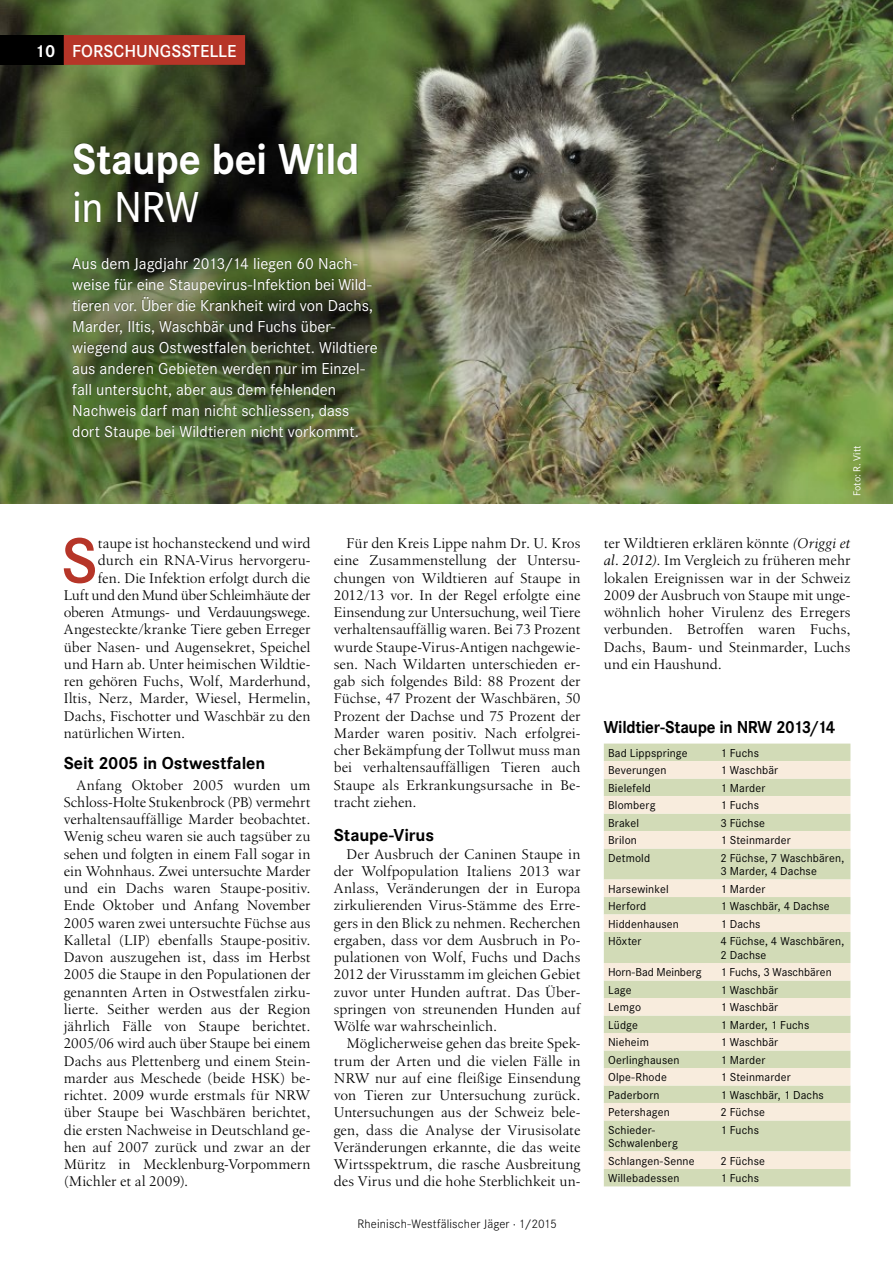
<style>
.page{position:relative;width:893px;height:1263px;background:#fff}
.page>*{position:absolute;margin:0;border:0;box-sizing:border-box;transform-origin:0 0}
.t1{font:600 66.3px "Corporate S";color:#b63528}
.t2{font:700 45px "Corporate S";letter-spacing:-.01em;color:#fff;scale:.95 1}
.t3{font:500 45px "Corporate S";color:#fff;scale:.95 1}
.t4{font:700 18px "Corporate S";letter-spacing:-.01em;color:#000}
.t5{font:700 18px "Corporate S";letter-spacing:-.01em;color:#000;scale:.94 1}
.t6{font:600 18px "Corporate S";color:#fff}
.t7{font:16.5px/21px "Corporate S";color:#fff}
.t8{font:14.55px/17.2px "Birka LT Pro";color:#000;text-align:justify}
.t9{font:14.55px "Birka LT Pro";letter-spacing:-.02em;color:#000}
.t10{font:300 12.75px "Corporate S";letter-spacing:.01em;color:#000}
.t11{font:12px/13.5px "Corporate S";letter-spacing:.015em;color:#000}
.t12{font:12px "Corporate S";letter-spacing:-.005em;color:#000}
.t13{font:10.5px "Corporate S";letter-spacing:-.005em;color:#fff}
.s1{font-weight:700}
.s2{font-style:italic}
</style>
<div class="page">
<img style="left:0;top:0;width:893px;height:503px">
<div style="left:0;top:35px;width:64px;height:30px;background:#000"></div>
<div style="left:64px;top:35px;width:181px;height:30px;background:#b63528"></div>
<svg style="left:38px;top:207px;width:34px;height:188px"></svg>
<div style="left:72px;top:143px;width:306px;height:298px;background:#000;opacity:.4"></div>
<div style="left:604px;top:743px;width:246px;height:443px;background:#d2dbb7"></div>
<svg style="left:604px;top:761px;width:246px;height:408px;fill:#d2dbb7"></svg>
<p class="t6" style="left:35px;top:40px;width:203px"><span class="s1">10</span> FORSCHUNGSSTELLE</p>
<h2 class="t2" style="left:72px;top:133px;width:304px">Staupe bei Wild</h2>
<h2 class="t3" style="left:72px;top:182px;width:135px">in NRW</h2>
<p class="t7" style="left:72px;top:253px;width:307px">Aus dem Jagdjahr 2013/14 liegen 60 Nach&shy;weise für eine Staupevirus-Infektion bei Wild&shy;tieren vor. Über die Krankheit wird von Dachs, Marder, Iltis, Waschbär und Fuchs über&shy;wiegend aus Ostwestfalen berichtet. Wildtiere aus anderen Gebieten werden nur im Einzel&shy;fall untersucht, aber aus dem fehlenden Nachweis darf man nicht schliessen, dass dort Staupe bei Wildtieren nicht vorkommt.</p>
<h1 class="t1" style="left:61px;top:523px;width:38px">S</h1>
<p class="t8" style="left:98px;top:535px;width:214px">taupe ist hochansteckend und wird</p>
<p class="t8" style="left:98px;top:552px;width:214px">durch ein RNA-Virus hervorgeru-</p>
<p class="t8" style="left:98px;top:569px;width:214px">fen. Die Infektion erfolgt durch die</p>
<p class="t9" style="left:64px;top:586px;width:248px">Luft und den Mund über Schleimhäute der</p>
<p class="t8" style="left:64px;top:604px;width:248px">oberen Atmungs- und Verdauungswege.</p>
<p class="t8" style="left:64px;top:621px;width:248px">Angesteckte/kranke Tiere geben Erreger</p>
<p class="t8" style="left:64px;top:638px;width:248px">über Nasen- und Augensekret, Speichel</p>
<p class="t8" style="left:64px;top:655px;width:248px">und Harn ab. Unter heimischen Wildtie-</p>
<p class="t8" style="left:64px;top:673px;width:248px">ren gehören Fuchs, Wolf, Marderhund,</p>
<p class="t8" style="left:64px;top:690px;width:248px">Iltis, Nerz, Marder, Wiesel, Hermelin,</p>
<p class="t8" style="left:64px;top:707px;width:248px">Dachs, Fischotter und Waschbär zu den</p>
<p class="t8" style="left:64px;top:724px;width:123px">natürlichen Wirten.</p>
<p class="t4" style="left:64px;top:753px;width:203px">Seit 2005 in Ostwestfalen</p>
<p class="t8" style="left:64px;top:776px;width:248px;text-indent:13px">Anfang Oktober 2005 wurden um Schloss-Holte Stukenbrock (PB) vermehrt verhaltensauffällige Marder beobachtet.<br>Wenig scheu waren sie auch tagsüber zu sehen und folgten in einem Fall sogar in ein Wohnhaus. Zwei untersuchte Marder und ein Dachs waren Staupe-positiv.<br>Ende Oktober und Anfang November 2005 waren zwei untersuchte Füchse aus Kalletal (LIP) ebenfalls Staupe-positiv.<br>Davon auszugehen ist, dass im Herbst 2005 die Staupe in den Populationen der genannten Arten in Ostwestfalen zirku&shy;lierte. Seither werden aus der Region jährlich Fälle von Staupe berichtet.<br>2005/06 wird auch über Staupe bei einem Dachs aus Plettenberg und einem Stein&shy;marder aus Meschede (beide HSK) be&shy;richtet. 2009 wurde erstmals für NRW über Staupe bei Waschbären berichtet, die ersten Nachweise in Deutschland ge&shy;hen auf 2007 zurück und zwar an der Müritz in Mecklenburg-Vorpommern (Michler et al 2009).</p>
<p class="t8" style="left:334px;top:535px;width:248px;text-indent:13px">Für den Kreis Lippe nahm Dr. U. Kros eine Zusammenstellung der Untersu&shy;chungen von Wildtieren auf Staupe in 2012/13 vor. In der Regel erfolgte eine Einsendung zur Untersuchung, weil Tiere verhaltensauffällig waren. Bei 73 Prozent wurde Staupe-Virus-Antigen nachgewie&shy;sen. Nach Wildarten unterschieden er&shy;gab sich folgendes Bild: 88 Prozent der Füchse, 47 Prozent der Waschbären, 50<br>Prozent der Dachse und 75 Prozent der Marder waren positiv. Nach erfolgrei&shy;cher Bekämpfung der Tollwut muss man bei verhaltensauffälligen Tieren auch Staupe als Erkrankungsursache in Be&shy;tracht ziehen.</p>
<p class="t4" style="left:334px;top:825px;width:102px">Staupe-Virus</p>
<p class="t8" style="left:334px;top:845px;width:248px;text-indent:13px">Der Ausbruch der Caninen Staupe in der Wolfpopulation Italiens 2013 war Anlass, Veränderungen der in Europa zirkulierenden Virus-Stämme des Erre&shy;gers in den Blick zu nehmen. Recherchen ergaben, dass vor dem Ausbruch in Po&shy;pulationen von Wolf, Fuchs und Dachs 2012 der Virusstamm im gleichen Gebiet zuvor unter Hunden auftrat. Das Über&shy;springen von streunenden Hunden auf Wölfe war wahrscheinlich.</p>
<p class="t8" style="left:334px;top:1035px;width:248px;text-indent:13px">Möglicherweise gehen das breite Spek&shy;trum der Arten und die vielen Fälle in NRW nur auf eine fleißige Einsendung von Tieren zur Untersuchung zurück.<br>Untersuchungen aus der Schweiz bele&shy;gen, dass die Analyse der Virusisolate Veränderungen erkannte, die das weite Wirtsspektrum, die rasche Ausbreitung des Virus und die hohe Sterblichkeit un-</p>
<p class="t10" style="left:357px;top:1217px;width:201px">Rheinisch-Westfälischer Jäger · 1/2015</p>
<p class="t13" style="left:851px;top:496px;width:52px;rotate:-90deg">Foto: R. Vitt</p>
<p class="t8" style="left:604px;top:535px;width:248px">ter Wildtieren erklären könnte <span class="s2">(Origgi et al. 2012)</span>. Im Vergleich zu früheren mehr lokalen Ereignissen war in der Schweiz 2009 der Ausbruch von Staupe mit unge&shy;wöhnlich hoher Virulenz des Erregers verbunden. Betroffen waren Fuchs, Dachs, Baum- und Steinmarder, Luchs und ein Haushund.</p>
<p class="t5" style="left:604px;top:717px;width:248px">Wildtier-Staupe in NRW 2013/14</p>
<p class="t11" style="left:608px;top:746px;width:81px">Bad Lippspringe</p>
<p class="t11" style="left:720px;top:746px;width:40px">1 Fuchs</p>
<p class="t11" style="left:608px;top:764px;width:60px">Beverungen</p>
<p class="t11" style="left:720px;top:764px;width:59px">1 Waschbär</p>
<p class="t11" style="left:608px;top:781px;width:44px">Bielefeld</p>
<p class="t11" style="left:720px;top:781px;width:46px">1 Marder</p>
<p class="t11" style="left:608px;top:799px;width:49px">Blomberg</p>
<p class="t11" style="left:720px;top:799px;width:40px">1 Fuchs</p>
<p class="t11" style="left:608px;top:816px;width:33px">Brakel</p>
<p class="t11" style="left:720px;top:816px;width:46px">3 Füchse</p>
<p class="t11" style="left:608px;top:834px;width:30px">Brilon</p>
<p class="t11" style="left:720px;top:834px;width:72px">1 Steinmarder</p>
<p class="t11" style="left:608px;top:851px;width:44px">Detmold</p>
<p class="t11" style="left:720px;top:851px;width:125px">2 Füchse, 7 Waschbären,<br>3 Marder, 4 Dachse</p>
<p class="t11" style="left:608px;top:882px;width:62px">Harsewinkel</p>
<p class="t11" style="left:720px;top:882px;width:46px">1 Marder</p>
<p class="t11" style="left:608px;top:900px;width:40px">Herford</p>
<p class="t11" style="left:720px;top:900px;width:111px">1 Waschbär, 4 Dachse</p>
<p class="t11" style="left:608px;top:917px;width:72px">Hiddenhausen</p>
<p class="t11" style="left:720px;top:917px;width:42px">1 Dachs</p>
<p class="t11" style="left:608px;top:935px;width:35px">Höxter</p>
<p class="t11" style="left:720px;top:935px;width:125px">4 Füchse, 4 Waschbären,<br>2 Dachse</p>
<p class="t12" style="left:608px;top:965px;width:95px">Horn-Bad Meinberg</p>
<p class="t11" style="left:720px;top:965px;width:113px">1 Fuchs, 3 Waschbären</p>
<p class="t11" style="left:608px;top:983px;width:25px">Lage</p>
<p class="t11" style="left:720px;top:983px;width:59px">1 Waschbär</p>
<p class="t11" style="left:608px;top:1000px;width:34px">Lemgo</p>
<p class="t11" style="left:720px;top:1000px;width:59px">1 Waschbär</p>
<p class="t11" style="left:608px;top:1018px;width:31px">Lüdge</p>
<p class="t11" style="left:720px;top:1018px;width:91px">1 Marder, 1 Fuchs</p>
<p class="t11" style="left:608px;top:1035px;width:42px">Nieheim</p>
<p class="t11" style="left:720px;top:1035px;width:59px">1 Waschbär</p>
<p class="t11" style="left:608px;top:1053px;width:73px">Oerlinghausen</p>
<p class="t11" style="left:720px;top:1053px;width:46px">1 Marder</p>
<p class="t11" style="left:608px;top:1070px;width:60px">Olpe-Rhode</p>
<p class="t11" style="left:720px;top:1070px;width:72px">1 Steinmarder</p>
<p class="t11" style="left:608px;top:1088px;width:53px">Paderborn</p>
<p class="t11" style="left:720px;top:1088px;width:105px">1 Waschbär, 1 Dachs</p>
<p class="t11" style="left:608px;top:1105px;width:63px">Petershagen</p>
<p class="t11" style="left:720px;top:1105px;width:46px">2 Füchse</p>
<p class="t11" style="left:608px;top:1123px;width:71px">Schieder-<br>Schwalenberg</p>
<p class="t11" style="left:720px;top:1123px;width:40px">1 Fuchs</p>
<p class="t11" style="left:608px;top:1154px;width:88px">Schlangen-Senne</p>
<p class="t11" style="left:720px;top:1154px;width:46px">2 Füchse</p>
<p class="t11" style="left:608px;top:1171px;width:73px">Willebadessen</p>
<p class="t11" style="left:720px;top:1171px;width:40px">1 Fuchs</p>
</div>
